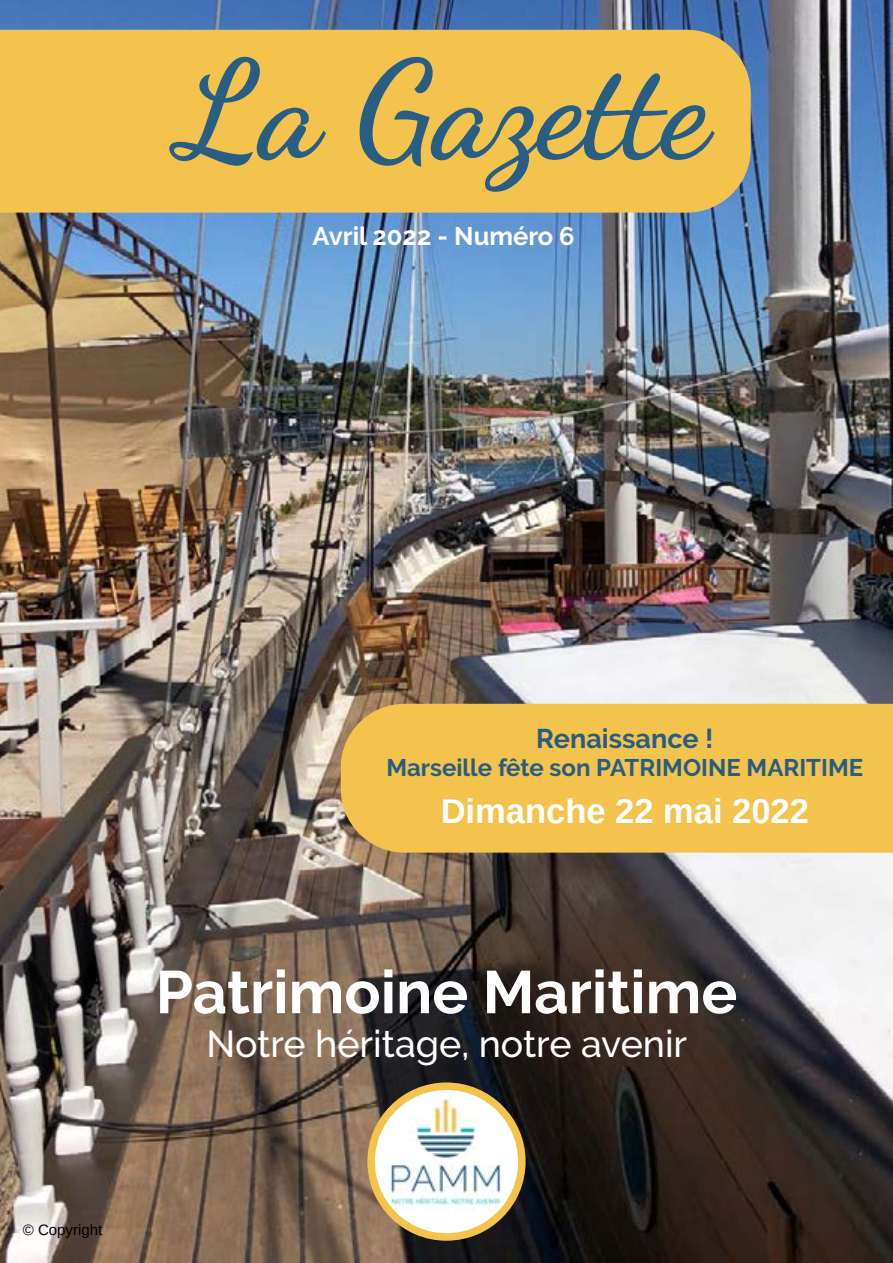
<style>
.page{position:relative;width:893px;height:1263px;background:#fff}
.page>*{position:absolute;margin:0;border:0;box-sizing:border-box;transform-origin:0 0}
.t1{font:700 135px "Dancing Script";color:#295e84}
.t2{font:700 60px "Raleway";color:#fff}
.t3{font:500 37.5px "Raleway";color:#fff}
.t4{font:700 34.5px "Arimo";color:#fff}
.t5{font:700 27px "Raleway";color:#285d83}
.t6{font:700 25.5px "Raleway";color:#fff}
.t7{font:700 24px "Raleway";color:#285d83}
.t8{font:15px "Arimo";color:#000}
</style>
<div class="page">
<img style="left:0;top:0;width:893px;height:1263px">
<svg style="left:371px;top:1086px;width:151px;height:151px"></svg>
<div style="left:367px;top:1082px;width:159px;height:159px;border:8px solid #f3c34d;border-radius:50%"></div>
<img style="left:383px;top:1095px;width:127px;height:117px">
<div style="left:0;top:30px;width:751px;height:183px;background:#f3c34d"></div>
<div style="left:341px;top:704px;width:552px;height:149px;background:#f3c34d"></div>
<h1 class="t1" style="left:178px;top:6px;width:532px">La Gazette</h1>
<p class="t6" style="left:312px;top:222px;width:264px">Avril 2022 - Numéro 6</p>
<p class="t5" style="left:536px;top:723px;width:179px">Renaissance !</p>
<p class="t7" style="left:386px;top:754px;width:478px">Marseille fête son PATRIMOINE MARITIME</p>
<h3 class="t4" style="left:441px;top:787px;width:370px">Dimanche 22 mai 2022</h3>
<h2 class="t2" style="left:156px;top:958px;width:583px">Patrimoine Maritime</h2>
<h3 class="t3" style="left:207px;top:1022px;width:482px">Notre héritage, notre avenir</h3>
<p class="t8" style="left:23px;top:1220px;width:81px">© Copyright</p>
</div>
